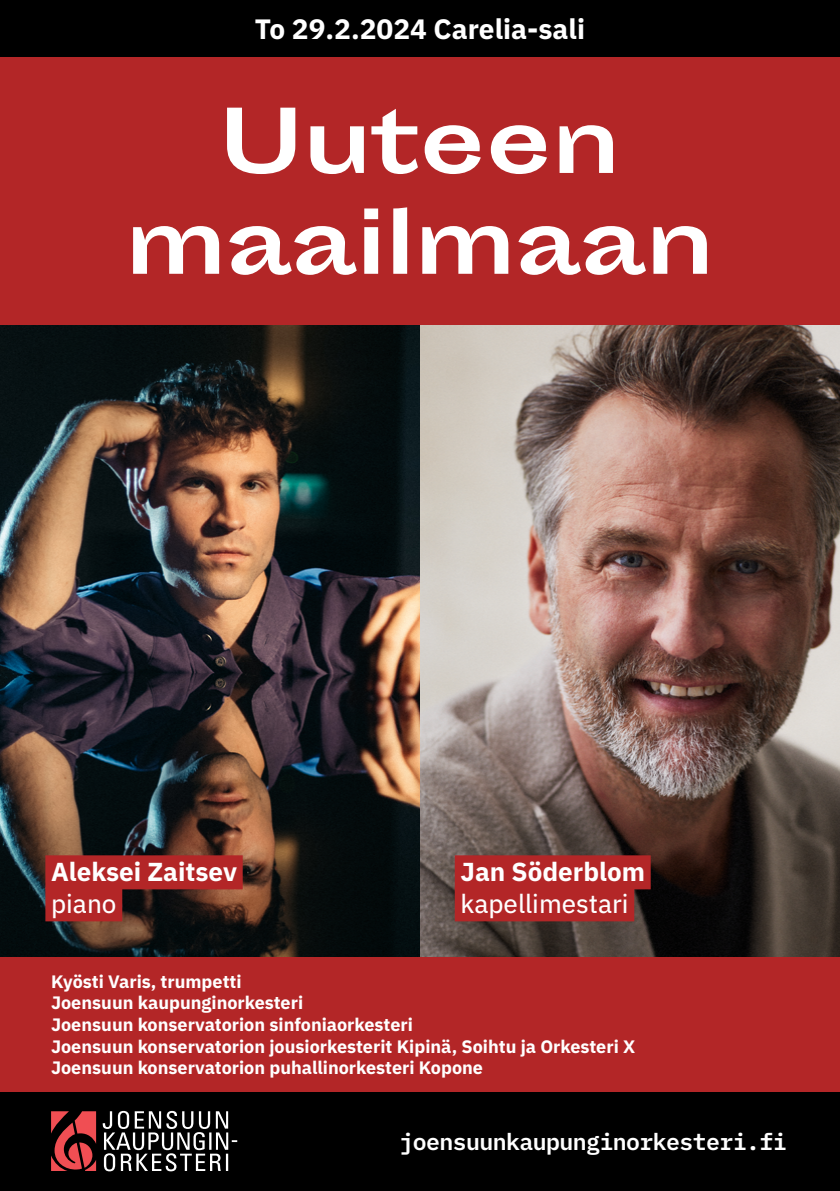
<style>
.page{position:relative;width:840px;height:1191px;background:#fff}
.page>*{position:absolute;margin:0;border:0;box-sizing:border-box;transform-origin:0 0}
.t1{font:700 84px/100.8px "Sporting Grotesque";color:#fff;text-align:center}
.t2{font:700 28px "IBM Plex Sans";color:#fff}
.t3{font:700 26px "IBM Plex Sans";color:#fff}
.t4{font:26px "IBM Plex Sans Text";color:#fff}
.t5{font:23.2px "IBM Plex Mono Sm Bld";letter-spacing:-.025em;color:#fff}
.t6{font:700 18px/21.6px "IBM Plex Sans";color:#fff}
</style>
<div class="page">
<div style="left:0;top:1091px;width:839px;height:100px;background:#000"></div>
<svg style="left:51px;top:1111px;width:45px;height:60px"></svg>
<svg style="left:103px;top:1110px;width:134px;height:61px"></svg>
<img style="left:0;top:324px;width:839px;height:632px">
<div style="left:45px;top:855px;width:197px;height:34px;background:#b32627"></div>
<div style="left:45px;top:887px;width:77px;height:34px;background:#b32627"></div>
<div style="left:454px;top:855px;width:196px;height:34px;background:#b32627"></div>
<div style="left:454px;top:887px;width:180px;height:34px;background:#b32627"></div>
<div style="left:0;top:0;width:839px;height:57px;background:#000"></div>
<div style="left:0;top:57px;width:839px;height:267px;background:#b32627"></div>
<div style="left:0;top:956px;width:839px;height:135px;background:#b32627"></div>
<h2 class="t2" style="left:255px;top:7px;width:331px">To 29.2.2024 Carelia-sali</h2>
<h1 class="t1" style="left:125px;top:94px;width:590px">Uuteen maailmaan</h1>
<h3 class="t3" style="left:51px;top:851px;width:187px">Aleksei Zaitsev</h3>
<h3 class="t4" style="left:51px;top:883px;width:67px">piano</h3>
<h3 class="t3" style="left:460px;top:851px;width:186px">Jan Söderblom</h3>
<h3 class="t4" style="left:460px;top:883px;width:169px">kapellimestari</h3>
<p class="t6" style="left:51px;top:969px;width:585px">Kyösti Varis, trumpetti<br>Joensuun kaupunginorkesteri<br>Joensuun konservatorion sinfoniaorkesteri<br>Joensuun konservatorion jousiorkesterit Kipinä, Soihtu ja Orkesteri X Joensuun konservatorion puhallinorkesteri Kopone</p>
<p class="t5" style="left:399px;top:1123px;width:388px">joensuunkaupunginorkesteri.fi</p>
</div>
